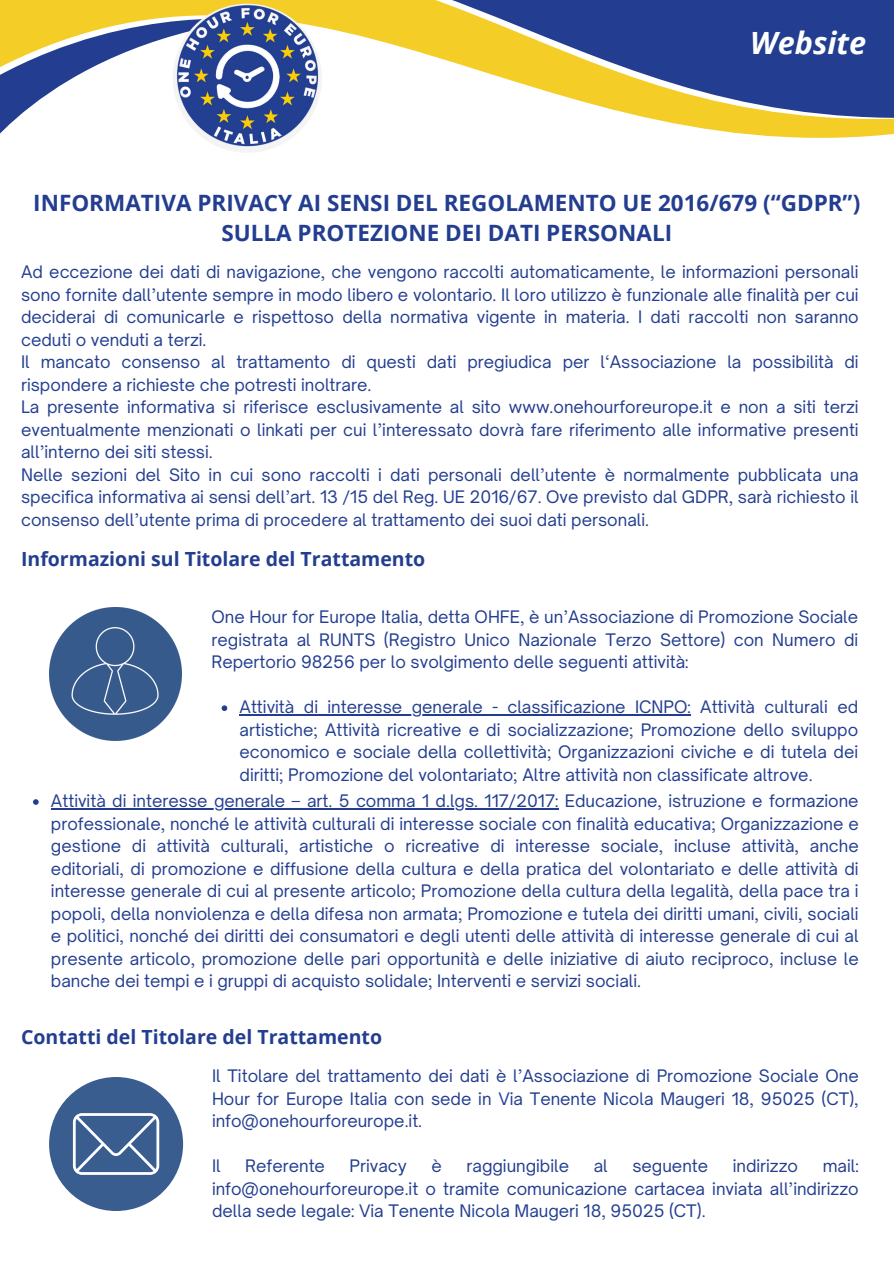
<style>
.page{position:relative;width:894px;height:1264px;background:#fff}
.page>*{position:absolute;margin:0;border:0;box-sizing:border-box;transform-origin:0 0}
.t1{font:italic 700 30.6px "Open Sans";color:#fff}
.t2{font:700 22.5px/30.3px "Open Sans";color:#233e90;text-align:center}
.t3{font:700 19.5px "Open Sans";color:#233e90}
.t4{font:16.5px/22.5px "Open Sauce One";color:#233e90;text-align:justify}
</style>
<div class="page">
<svg style="left:0;top:0;width:893px;height:138px"></svg>
<svg style="left:0;top:3px;width:171px;height:135px"></svg>
<img style="left:171px;top:0;width:152px;height:152px">
<img style="left:49px;top:608px;width:133px;height:132px">
<div style="left:49px;top:1076px;width:134px;height:134px;background:#3a5d8f;border-radius:50%"></div>
<svg style="left:73px;top:1113px;width:86px;height:61px"></svg>
<svg style="left:221px;top:705px;width:6px;height:6px"></svg>
<hr style="left:239px;top:714px;width:451px;height:1px;background:#233e90">
<svg style="left:33px;top:799px;width:6px;height:5px"></svg>
<hr style="left:51px;top:808px;width:507px;height:1px;background:#233e90">
<p class="t1" style="left:750px;top:21px;width:117px">Website</p>
<p class="t2" style="left:33px;top:187px;width:828px">INFORMATIVA PRIVACY AI SENSI DEL REGOLAMENTO UE 2016/679 (“GDPR”)<br>SULLA PROTEZIONE DEI DATI PERSONALI</p>
<p class="t4" style="left:21px;top:260px;width:838px">Ad eccezione dei dati di navigazione, che vengono raccolti automaticamente, le informazioni personali sono fornite dall’utente sempre in modo libero e volontario. Il loro utilizzo è funzionale alle finalità per cui deciderai di comunicarle e rispettoso della normativa vigente in materia. I dati raccolti non saranno ceduti o venduti a terzi.</p>
<p class="t4" style="left:21px;top:350px;width:838px">Il mancato consenso al trattamento di questi dati pregiudica per l‘Associazione la possibilità di rispondere a richieste che potresti inoltrare.</p>
<h3 class="t4" style="left:21px;top:395px;width:838px">La presente informativa si riferisce esclusivamente al sito www.onehourforeurope.it e non a siti terzi eventualmente menzionati o linkati per cui l’interessato dovrà fare riferimento alle informative presenti all’interno dei siti stessi.</h3>
<p class="t4" style="left:21px;top:463px;width:838px">Nelle sezioni del Sito in cui sono raccolti i dati personali dell’utente è normalmente pubblicata una specifica informativa ai sensi dell’art. 13 /15 del Reg. UE 2016/67. Ove previsto dal GDPR, sarà richiesto il consenso dell’utente prima di procedere al trattamento dei suoi dati personali.</p>
<p class="t3" style="left:21px;top:545px;width:405px">Informazioni sul Titolare del Trattamento</p>
<h1 class="t4" style="left:211px;top:605px;width:648px">One Hour for Europe Italia, detta OHFE, è un’Associazione di Promozione Sociale registrata al RUNTS (Registro Unico Nazionale Terzo Settore) con Numero di Repertorio 98256 per lo svolgimento delle seguenti attività:</h1>
<h2 class="t4" style="left:239px;top:695px;width:620px">Attività di interesse generale - classificazione ICNPO: Attività culturali ed artistiche; Attività ricreative e di socializzazione; Promozione dello sviluppo economico e sociale della collettività; Organizzazioni civiche e di tutela dei diritti; Promozione del volontariato; Altre attività non classificate altrove.</h2>
<p class="t4" style="left:51px;top:789px;width:809px">Attività di interesse generale – art. 5 comma 1 d.lgs. 117/2017: Educazione, istruzione e formazione professionale, nonché le attività culturali di interesse sociale con finalità educativa; Organizzazione e gestione di attività culturali, artistiche o ricreative di interesse sociale, incluse attività, anche editoriali, di promozione e diffusione della cultura e della pratica del volontariato e delle attività di interesse generale di cui al presente articolo; Promozione della cultura della legalità, della pace tra i popoli, della nonviolenza e della difesa non armata; Promozione e tutela dei diritti umani, civili, sociali e politici, nonché dei diritti dei consumatori e degli utenti delle attività di interesse generale di cui al presente articolo, promozione delle pari opportunità e delle iniziative di aiuto reciproco, incluse le banche dei tempi e i gruppi di acquisto solidale; Interventi e servizi sociali.</p>
<p class="t3" style="left:21px;top:1023px;width:362px">Contatti del Titolare del Trattamento</p>
<p class="t4" style="left:212px;top:1064px;width:648px">Il Titolare del trattamento dei dati è l’Associazione di Promozione Sociale One Hour for Europe Italia con sede in Via Tenente Nicola Maugeri 18, 95025 (CT), info@onehourforeurope.it.</p>
<p class="t4" style="left:212px;top:1154px;width:10px">Il</p>
<p class="t4" style="left:245px;top:1154px;width:81px">Referente</p>
<p class="t4" style="left:349px;top:1154px;width:59px">Privacy</p>
<p class="t4" style="left:431px;top:1154px;width:12px">è</p>
<p class="t4" style="left:466px;top:1154px;width:104px">raggiungibile</p>
<p class="t4" style="left:593px;top:1154px;width:16px">al</p>
<p class="t4" style="left:632px;top:1154px;width:77px">seguente</p>
<p class="t4" style="left:732px;top:1154px;width:67px">indirizzo</p>
<p class="t4" style="left:212px;top:1154px;width:648px;text-indent:610px">mail: info@onehourforeurope.it o tramite comunicazione cartacea inviata all’indirizzo della sede legale: Via Tenente Nicola Maugeri 18, 95025 (CT).</p>
</div>
